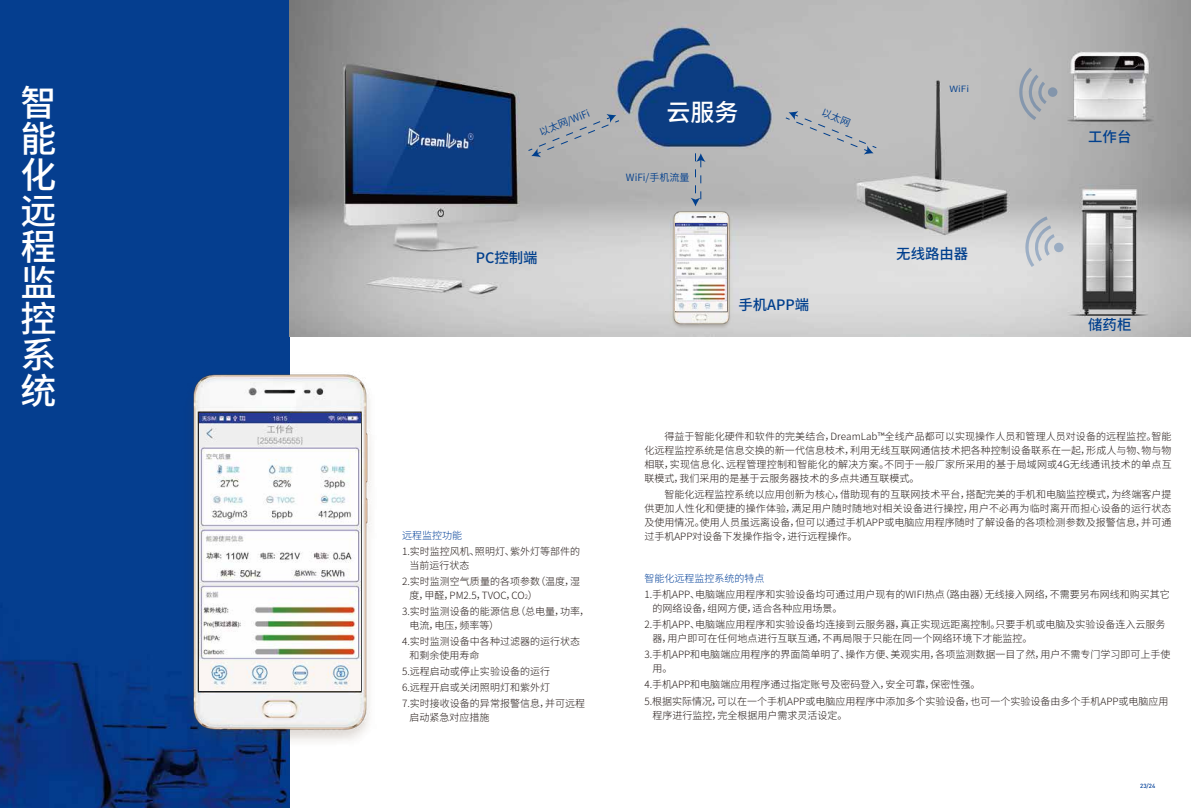
<style>
.page{position:relative;width:1191px;height:808px;background:#fff}
.page>*{position:absolute;margin:0;border:0;box-sizing:border-box;transform-origin:0 0}
.t1{font:500 36px/36px "Source Han Sans CN";color:#fff;text-align:justify}
.t2{font:500 24px "Source Han Sans CN";color:#fff}
.t3{font:500 14.4px "Source Han Sans CN";color:#003f8d}
.t4{font:300 10px/14px "Source Han Sans CN";color:#221815}
.t5{font:300 10px "Source Han Sans CN";color:#003f98}
.t6{font:10px "Source Han Sans CN";color:#003e8d}
.t7{font:8.6px "Source Han Sans CN";color:#003e8d;scale:1.16 1}
.t8{font:500 6px "DIN Pro";color:#003f98}
.s1{font-size:6px}
</style>
<div class="page">
<img style="left:0;top:0;width:289px;height:808px">
<img style="left:289px;top:0;width:902px;height:336px">
<div style="left:527px;top:114px;width:93px;height:43px;background:#b2b2b2"></div>
<svg style="left:690px;top:153px;width:15px;height:50px"></svg>
<svg style="left:1047px;top:87px;width:10px;height:10px"></svg>
<svg style="left:1019px;top:68px;width:27px;height:52px"></svg>
<svg style="left:1025px;top:216px;width:38px;height:51px;background:#c5c9cf"></svg>
<img style="left:176px;top:349px;width:196px;height:412px">
<img style="left:199px;top:413px;width:161px;height:278px">
<img style="left:668px;top:203px;width:67px;height:130px">
<img style="left:676px;top:223px;width:50px;height:88px">
<div style="left:784px;top:108px;width:93px;height:46px;background:#bdbdbd"></div>
<h1 class="t1" style="left:20px;top:86px;width:36px">智能化远程监控系统</h1>
<p class="t6" style="left:537px;top:127px;width:55px;rotate:-22deg">以太网/WiFi</p>
<h2 class="t2" style="left:666px;top:98px;width:74px">云服务</h2>
<p class="t6" style="left:626px;top:172px;width:65px">WiFi/手机流量</p>
<p class="t7" style="left:949px;top:84px;width:18px">WiFi</p>
<h3 class="t3" style="left:476px;top:250px;width:63px">PC控制端</h3>
<h3 class="t3" style="left:896px;top:246px;width:74px">无线路由器</h3>
<h3 class="t3" style="left:738px;top:297px;width:72px">手机APP端</h3>
<h3 class="t3" style="left:1088px;top:129px;width:45px">工作台</h3>
<h3 class="t3" style="left:1088px;top:316px;width:45px">储药柜</h3>
<p class="t5" style="left:402px;top:530px;width:61px">远程监控功能</p>
<p class="t4" style="left:409px;top:545px;width:172px;text-indent:-8px">1.实时监控风机、照明灯、紫外灯等部件的当前运行状态</p>
<p class="t4" style="left:409px;top:575px;width:172px;text-indent:-8px">2.实时监测空气质量的各项参数（温度，湿度，甲醛，PM2.5，TVOC，CO<span class="s1">2</span>）</p>
<p class="t4" style="left:409px;top:605px;width:181px;text-indent:-8px">3.实时监测设备的能源信息（总电量，功率，电流，电压，频率等）</p>
<p class="t4" style="left:409px;top:635px;width:172px;text-indent:-8px">4.实时监测设备中各种过滤器的运行状态和剩余使用寿命</p>
<p class="t4" style="left:402px;top:664px;width:184px;line-height:16px">5.远程启动或停止实验设备的运行<br>6.远程开启或关闭照明灯和紫外灯<br>7.实时接收设备的异常报警信息，并可远程</p>
<p class="t4" style="left:409px;top:711px;width:81px">启动紧急对应措施</p>
<p class="t4" style="left:644px;top:430px;width:529px;text-align:justify;text-indent:20px">得益于智能化硬件和软件的完美结合，DreamLab™全线产品都可以实现操作人员和管理人员对设备的远程监控。智能化远程监控系统是信息交换的新一代信息枝术，利用无线互联网通信技术把各种控制设备联系在一起，形成人与物、物与物相联，实现信息化、远程管理控制和智能化的解决方案。不同于一般厂家所采用的基于局域网或4G无线通讯技术的单点互联模式，我们采用的是基于云服务器技术的多点共通互联模式。</p>
<p class="t4" style="left:644px;top:488px;width:529px;text-align:justify;text-indent:20px">智能化远程监控系统以应用创新为核心，借助现有的互联网技术平台，搭配完美的手机和电脑监控模式，为终端客户提供更加人性化和便捷的操作体验，满足用户随时随地对相关设备进行操控，用户不必再为临时离开而担心设备的运行状态及使用情况。使用人员虽远离设备，但可以通过手机APP或电脑应用程序随时了解设备的各项检测参数及报警信息，并可通过手机APP对设备下发操作指令，进行远程操作。</p>
<p class="t5" style="left:644px;top:573px;width:121px">智能化远程监控系统的特点</p>
<p class="t4" style="left:652px;top:588px;width:519px;text-indent:-8px">1.手机APP、电脑端应用程序和实验设备均可通过用户现有的WIFI热点（路由器）无线接入网络，不需要另布网线和购买其它的网络设备，组网方便，适合各种应用场景。</p>
<p class="t4" style="left:652px;top:618px;width:514px;text-indent:-8px">2.手机APP、电脑端应用程序和实验设备均连接到云服务器，真正实现远距离控制。只要手机或电脑及实验设备连入云服务器，用户即可在任何地点进行互联互通，不再局限于只能在同一个网络环境下才能监控。</p>
<p class="t4" style="left:652px;top:648px;width:519px;text-indent:-8px">3.手机APP和电脑端应用程序的界面简单明了、操作方便、美观实用，各项监测数据一目了然，用户不需专门学习即可上手使用。</p>
<p class="t4" style="left:644px;top:676px;width:526px;line-height:17px">4.手机APP和电脑端应用程序通过指定账号及密码登入，安全可靠，保密性强。<br>5.根据实际情况，可以在一个手机APP或电脑应用程序中添加多个实验设备，也可一个实验设备由多个手机APP或电脑应用</p>
<p class="t4" style="left:652px;top:709px;width:197px">程序进行监控，完全根据用户需求灵活设定。</p>
<p class="t8" style="left:1140px;top:781px;width:17px">23/24</p>
</div>
